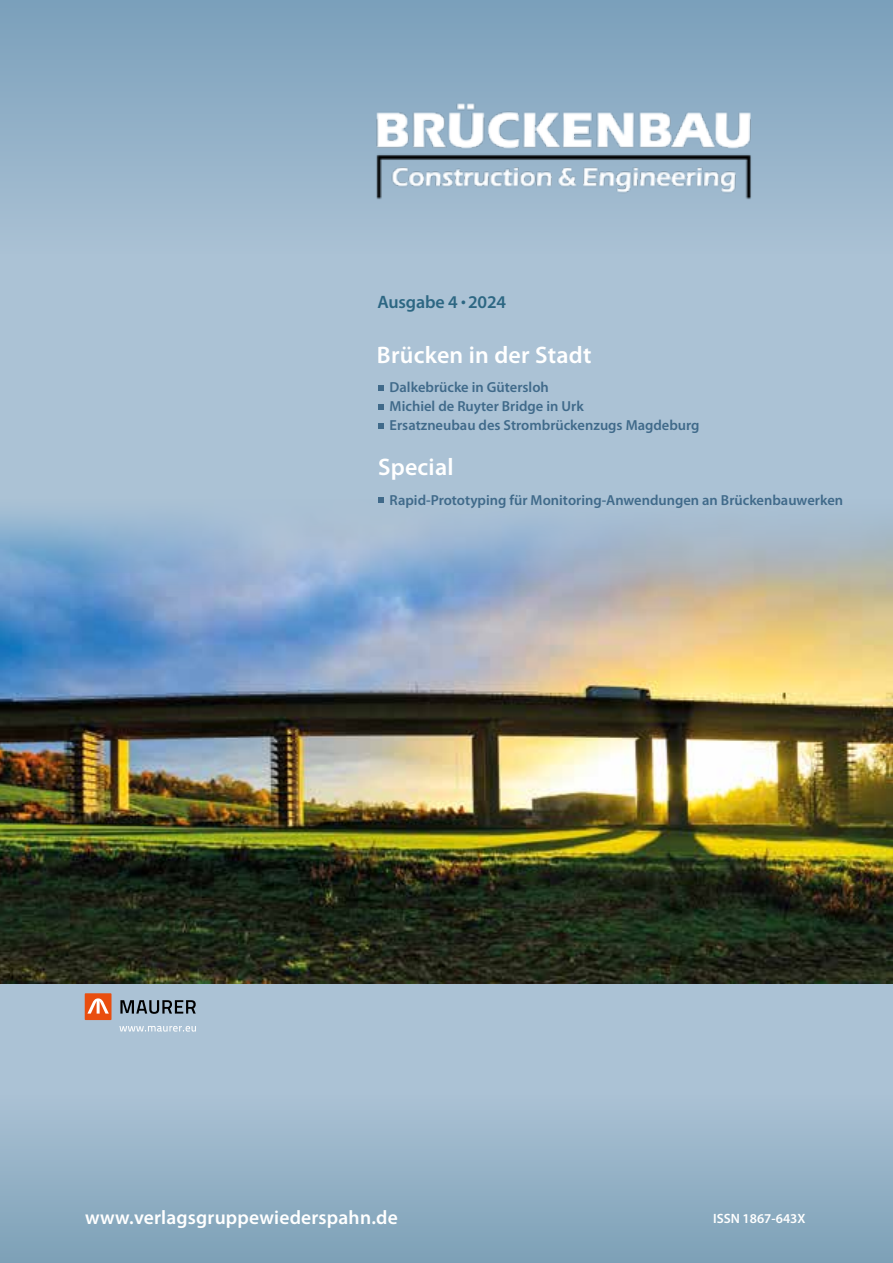
<style>
.page{position:relative;width:893px;height:1263px;background:#fff}
.page>*{position:absolute;margin:0;border:0;box-sizing:border-box;transform-origin:0 0}
.t1{font:600 24px "Myriad Pro";letter-spacing:.01em;color:#fff}
.t2{font:600 19.5px "Myriad Pro";letter-spacing:.01em;color:#fff}
.t3{font:600 18px "Myriad Pro";letter-spacing:-.01em;color:#2d6783}
.t4{font:600 14.55px/18.9px "Myriad Pro";color:#406a8a}
.t5{font:600 13.5px "Myriad Pro";color:#fff}
</style>
<div class="page">
<div style="left:0;top:254px;width:893px;height:840px;background:#abc2d5"></div>
<img style="left:0;top:594px;width:893px;height:389px">
<div style="left:0;top:0;width:893px;height:254px;background:linear-gradient(to bottom,#7aa0bb,#aac1d4)"></div>
<svg style="left:0;top:423px;width:893px;height:171px;fill:#abc0d5"></svg>
<div style="left:0;top:1094px;width:893px;height:169px;background:linear-gradient(to bottom,#aac1d4,#7da0b7)"></div>
<img style="left:375px;top:95px;width:382px;height:116px">
<svg style="left:378px;top:386px;width:6px;height:5px"></svg>
<svg style="left:378px;top:405px;width:6px;height:5px"></svg>
<svg style="left:378px;top:424px;width:6px;height:5px"></svg>
<div style="left:85px;top:993px;width:26px;height:27px;background:#e94e0f"></div>
<svg style="left:120px;top:1000px;width:76px;height:14px"></svg>
<svg style="left:87px;top:998px;width:22px;height:15px"></svg>
<svg style="left:119px;top:1026px;width:77px;height:5px"></svg>
<svg style="left:378px;top:498px;width:6px;height:5px"></svg>
<p class="t3" style="left:377px;top:292px;width:130px">Ausgabe 4 <sup>.</sup>2024</p>
<h1 class="t1" style="left:377px;top:342px;width:216px">Brücken in der Stadt</h1>
<p class="t4" style="left:390px;top:378px;width:311px">Dalkebrücke in Gütersloh<br>Michiel de Ruyter Bridge in Urk<br>Ersatzneubau des Strombrückenzugs Magdeburg</p>
<h1 class="t1" style="left:378px;top:454px;width:77px">Special</h1>
<p class="t4" style="left:390px;top:490px;width:455px">Rapid-Prototyping für Monitoring-Anwendungen an Brückenbauwerken</p>
<h2 class="t2" style="left:85px;top:1206px;width:314px">www.verlagsgruppewiederspahn.de</h2>
<p class="t5" style="left:713px;top:1210px;width:94px">ISSN 1867-643X</p>
</div>
